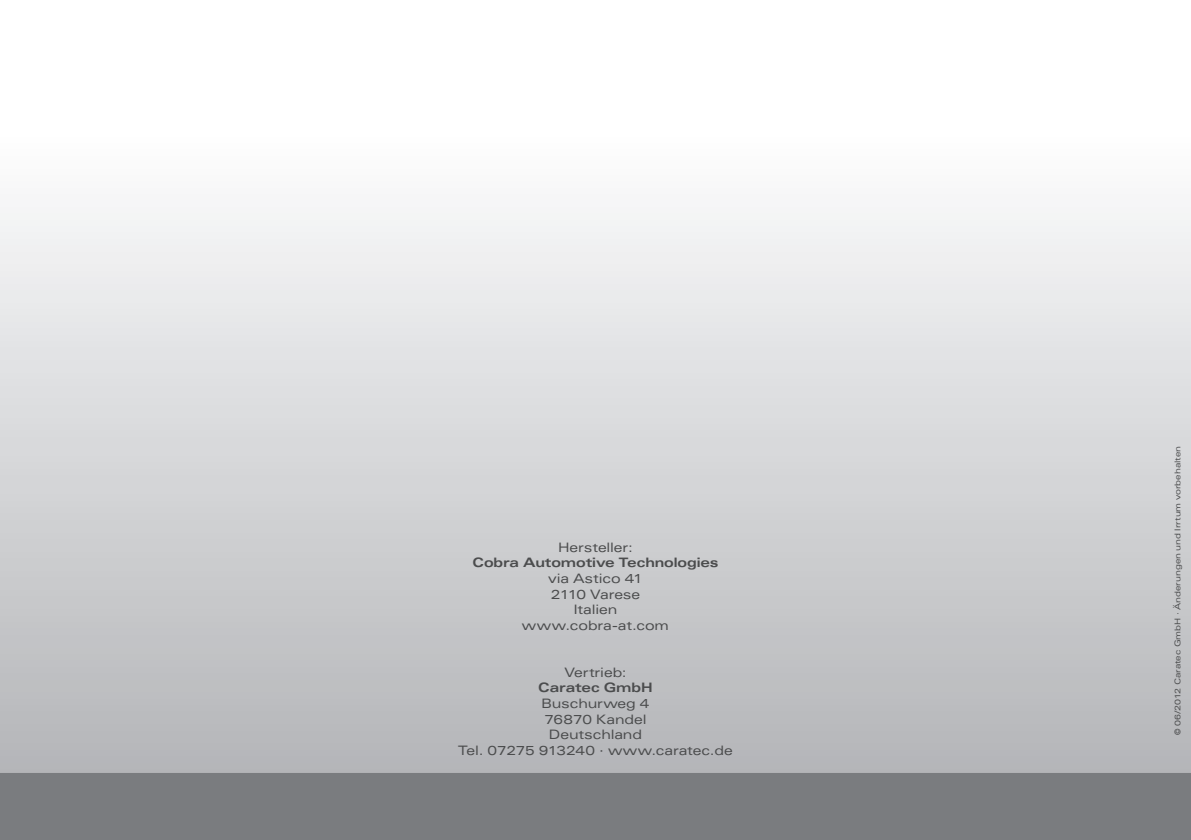
<style>
.page{position:relative;width:1191px;height:840px;background:#fff}
.page>*{position:absolute;margin:0;border:0;box-sizing:border-box;transform-origin:0 0}
.t1{font:expanded 13px/15.6px "Univers LT";letter-spacing:-.01em;color:#4b4c4d;text-align:center}
.t2{font:700 expanded 13px "Univers LT";letter-spacing:-.01em;color:#4b4c4d}
.t3{font:expanded 8px "Univers LT";letter-spacing:-.005em;color:#4b4c4d}
</style>
<div class="page">
<div style="left:0;top:156px;width:1191px;height:6px;background:#fbfbfb"></div>
<div style="left:0;top:162px;width:1191px;height:7px;background:#fbfbfb"></div>
<div style="left:0;top:169px;width:1191px;height:6px;background:#fafafa"></div>
<div style="left:0;top:175px;width:1191px;height:6px;background:#f9f9f9"></div>
<div style="left:0;top:181px;width:1191px;height:7px;background:#f8f8f9"></div>
<div style="left:0;top:188px;width:1191px;height:6px;background:#f7f7f8"></div>
<div style="left:0;top:194px;width:1191px;height:7px;background:#f6f6f7"></div>
<div style="left:0;top:201px;width:1191px;height:6px;background:#f6f6f7"></div>
<div style="left:0;top:207px;width:1191px;height:6px;background:#f5f5f6"></div>
<div style="left:0;top:213px;width:1191px;height:7px;background:#f4f5f5"></div>
<div style="left:0;top:220px;width:1191px;height:6px;background:#f3f4f4"></div>
<div style="left:0;top:226px;width:1191px;height:6px;background:#f2f3f4"></div>
<div style="left:0;top:233px;width:1191px;height:6px;background:#f1f2f3"></div>
<div style="left:0;top:239px;width:1191px;height:6px;background:#f0f1f2"></div>
<div style="left:0;top:245px;width:1191px;height:7px;background:#f0f0f1"></div>
<div style="left:0;top:252px;width:1191px;height:6px;background:#efeff0"></div>
<div style="left:0;top:258px;width:1191px;height:6px;background:#efeff0"></div>
<div style="left:0;top:264px;width:1191px;height:7px;background:#eeeeef"></div>
<div style="left:0;top:271px;width:1191px;height:6px;background:#ededee"></div>
<div style="left:0;top:277px;width:1191px;height:6px;background:#ececee"></div>
<div style="left:0;top:284px;width:1191px;height:6px;background:#ebebed"></div>
<div style="left:0;top:290px;width:1191px;height:6px;background:#eaebec"></div>
<div style="left:0;top:296px;width:1191px;height:7px;background:#eaebec"></div>
<div style="left:0;top:303px;width:1191px;height:6px;background:#e9eaeb"></div>
<div style="left:0;top:309px;width:1191px;height:6px;background:#e8e9ea"></div>
<div style="left:0;top:315px;width:1191px;height:7px;background:#e7e8e9"></div>
<div style="left:0;top:322px;width:1191px;height:6px;background:#e6e7e9"></div>
<div style="left:0;top:328px;width:1191px;height:7px;background:#e5e6e8"></div>
<div style="left:0;top:335px;width:1191px;height:6px;background:#e4e5e7"></div>
<div style="left:0;top:341px;width:1191px;height:6px;background:#e3e4e6"></div>
<div style="left:0;top:347px;width:1191px;height:7px;background:#e2e3e5"></div>
<div style="left:0;top:354px;width:1191px;height:6px;background:#e2e3e5"></div>
<div style="left:0;top:360px;width:1191px;height:6px;background:#e1e2e4"></div>
<div style="left:0;top:366px;width:1191px;height:7px;background:#e1e2e4"></div>
<div style="left:0;top:373px;width:1191px;height:6px;background:#e0e1e3"></div>
<div style="left:0;top:379px;width:1191px;height:7px;background:#dfe0e2"></div>
<div style="left:0;top:386px;width:1191px;height:6px;background:#dedfe1"></div>
<div style="left:0;top:392px;width:1191px;height:6px;background:#dedfe1"></div>
<div style="left:0;top:398px;width:1191px;height:7px;background:#dddee0"></div>
<div style="left:0;top:405px;width:1191px;height:6px;background:#dcdddf"></div>
<div style="left:0;top:411px;width:1191px;height:6px;background:#dcdddf"></div>
<div style="left:0;top:418px;width:1191px;height:6px;background:#dbdcde"></div>
<div style="left:0;top:424px;width:1191px;height:6px;background:#dadbdd"></div>
<div style="left:0;top:430px;width:1191px;height:7px;background:#d9dadc"></div>
<div style="left:0;top:437px;width:1191px;height:6px;background:#d8d9db"></div>
<div style="left:0;top:443px;width:1191px;height:6px;background:#d8d9db"></div>
<div style="left:0;top:449px;width:1191px;height:7px;background:#d8d9db"></div>
<div style="left:0;top:456px;width:1191px;height:6px;background:#d7d8da"></div>
<div style="left:0;top:462px;width:1191px;height:6px;background:#d6d7d9"></div>
<div style="left:0;top:469px;width:1191px;height:6px;background:#d5d6d8"></div>
<div style="left:0;top:475px;width:1191px;height:6px;background:#d4d5d7"></div>
<div style="left:0;top:481px;width:1191px;height:7px;background:#d4d5d7"></div>
<div style="left:0;top:488px;width:1191px;height:6px;background:#d4d5d7"></div>
<div style="left:0;top:494px;width:1191px;height:6px;background:#d3d4d6"></div>
<div style="left:0;top:500px;width:1191px;height:7px;background:#d2d3d5"></div>
<div style="left:0;top:507px;width:1191px;height:6px;background:#d1d2d4"></div>
<div style="left:0;top:513px;width:1191px;height:7px;background:#d0d1d3"></div>
<div style="left:0;top:520px;width:1191px;height:6px;background:#cfd0d2"></div>
<div style="left:0;top:526px;width:1191px;height:6px;background:#cfd0d2"></div>
<div style="left:0;top:532px;width:1191px;height:7px;background:#cecfd1"></div>
<div style="left:0;top:539px;width:1191px;height:6px;background:#cdced0"></div>
<div style="left:0;top:545px;width:1191px;height:6px;background:#cdced0"></div>
<div style="left:0;top:551px;width:1191px;height:7px;background:#cccdcf"></div>
<div style="left:0;top:558px;width:1191px;height:6px;background:#cbccce"></div>
<div style="left:0;top:564px;width:1191px;height:7px;background:#cbccce"></div>
<div style="left:0;top:571px;width:1191px;height:6px;background:#cacbcd"></div>
<div style="left:0;top:577px;width:1191px;height:6px;background:#c9cacc"></div>
<div style="left:0;top:583px;width:1191px;height:7px;background:#c9cacc"></div>
<div style="left:0;top:590px;width:1191px;height:6px;background:#c8c9cb"></div>
<div style="left:0;top:596px;width:1191px;height:6px;background:#c7c8ca"></div>
<div style="left:0;top:603px;width:1191px;height:6px;background:#c7c8ca"></div>
<div style="left:0;top:609px;width:1191px;height:6px;background:#c6c7c9"></div>
<div style="left:0;top:615px;width:1191px;height:7px;background:#c5c6c8"></div>
<div style="left:0;top:622px;width:1191px;height:6px;background:#c4c5c7"></div>
<div style="left:0;top:628px;width:1191px;height:6px;background:#c3c4c7"></div>
<div style="left:0;top:634px;width:1191px;height:7px;background:#c2c3c6"></div>
<div style="left:0;top:641px;width:1191px;height:6px;background:#c2c3c6"></div>
<div style="left:0;top:647px;width:1191px;height:7px;background:#c2c3c5"></div>
<div style="left:0;top:654px;width:1191px;height:6px;background:#c1c2c4"></div>
<div style="left:0;top:660px;width:1191px;height:6px;background:#c0c1c4"></div>
<div style="left:0;top:666px;width:1191px;height:7px;background:#bfc0c3"></div>
<div style="left:0;top:673px;width:1191px;height:6px;background:#bebfc2"></div>
<div style="left:0;top:679px;width:1191px;height:6px;background:#bebfc1"></div>
<div style="left:0;top:685px;width:1191px;height:7px;background:#bebfc1"></div>
<div style="left:0;top:692px;width:1191px;height:6px;background:#bdbec1"></div>
<div style="left:0;top:698px;width:1191px;height:7px;background:#bcbdc0"></div>
<div style="left:0;top:705px;width:1191px;height:6px;background:#bbbcbf"></div>
<div style="left:0;top:711px;width:1191px;height:6px;background:#babbbe"></div>
<div style="left:0;top:717px;width:1191px;height:7px;background:#babbbe"></div>
<div style="left:0;top:724px;width:1191px;height:6px;background:#b9babd"></div>
<div style="left:0;top:730px;width:1191px;height:6px;background:#b8b9bc"></div>
<div style="left:0;top:737px;width:1191px;height:6px;background:#b8b9bc"></div>
<div style="left:0;top:743px;width:1191px;height:6px;background:#b7b8bb"></div>
<div style="left:0;top:749px;width:1191px;height:7px;background:#b6b7bb"></div>
<div style="left:0;top:756px;width:1191px;height:6px;background:#b5b6ba"></div>
<div style="left:0;top:762px;width:1191px;height:6px;background:#b5b6b9"></div>
<div style="left:0;top:768px;width:1191px;height:7px;background:#b4b5b8"></div>
<div style="left:0;top:773px;width:1191px;height:66px;background:#7a7c7f"></div>
<p class="t1" style="left:558px;top:539px;width:76px">Hersteller:</p>
<p class="t2" style="left:472px;top:555px;width:247px">Cobra Automotive Technologies</p>
<p class="t1" style="left:522px;top:570px;width:148px">via Astico 41<br>2110 Varese<br>Italien www.cobra-at.com</p>
<p class="t1" style="left:564px;top:663px;width:64px">Vertrieb:</p>
<p class="t2" style="left:538px;top:680px;width:116px">Caratec GmbH</p>
<p class="t1" style="left:458px;top:695px;width:276px">Buschurweg 4<br>76870 Kandel<br>Deutschland<br>Tel. 07275 913240 · www.caratec.de</p>
<p class="t3" style="left:1172px;top:734px;width:290px;rotate:-90deg">© 06/2012 Caratec GmbH · Änderungen und Irrtum vorbehalten</p>
</div>
